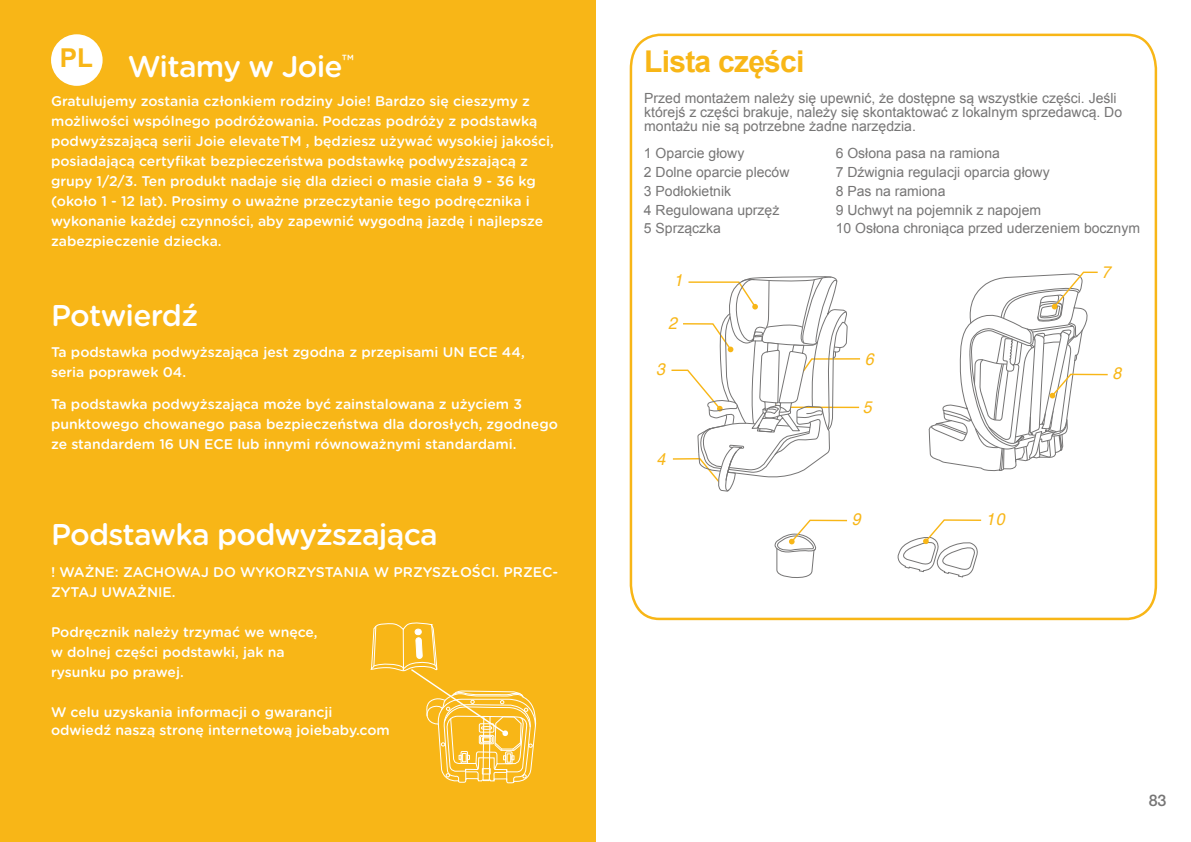
<style>
.page{position:relative;width:1191px;height:842px;background:#fff}
.page>*{position:absolute;margin:0;border:0;box-sizing:border-box;transform-origin:0 0}
.t1{font:500 30px "Gotham Rounded";letter-spacing:-.025em;color:#fff}
.t2{font:700 30px "Arial";letter-spacing:-.025em;color:#f8b617}
.t3{font:700 26px "Arial";color:#f8b617}
.t4{font:italic 16.8px "Helvetica";color:#f8b617;scale:.95 1}
.t5{font:500 16px "Helvetica Neue LT Std";color:#767575}
.t6{font:500 14px/20px "Gotham Rounded";color:#fff}
.t7{font:14px/18.8px "Arial";color:#767575}
</style>
<div class="page">
<svg style="left:629px;top:33px;width:529px;height:588px"></svg>
<div style="left:0;top:0;width:595px;height:842px;background:#f8b617"></div>
<div style="left:51px;top:34px;width:52px;height:52px;background:#fff;border-radius:50%"></div>
<svg style="left:370px;top:622px;width:167px;height:162px"></svg>
<svg style="left:928px;top:271px;width:181px;height:201px"></svg>
<svg style="left:773px;top:519px;width:75px;height:59px"></svg>
<svg style="left:896px;top:519px;width:86px;height:58px"></svg>
<svg style="left:670px;top:275px;width:191px;height:219px"></svg>
<h2 class="t3" style="left:60px;top:41px;width:35px">PL</h2>
<h1 class="t2" style="left:644px;top:42px;width:162px">Lista części</h1>
<p class="t7" style="left:644px;top:91px;width:479px;line-height:14px">Przed montażem należy się upewnić, że dostępne są wszystkie części. Jeśli którejś z części brakuje, należy się skontaktować z lokalnym sprzedawcą. Do montażu nie są potrzebne żadne narzędzia.</p>
<p class="t7" style="left:644px;top:144px;width:147px">1 Oparcie głowy<br>2 Dolne oparcie pleców<br>3 Podłokietnik<br>4 Regulowana uprzęż<br>5 Sprzączka</p>
<p class="t7" style="left:835px;top:144px;width:306px">6 Osłona pasa na ramiona<br>7 Dźwignia regulacji oparcia głowy<br>8 Pas na ramiona<br>9 Uchwyt na pojemnik z napojem<br>10 Osłona chroniąca przed uderzeniem bocznym</p>
<h1 class="t1" style="left:128px;top:45px;width:228px">Witamy w Joie<sup>™</sup></h1>
<p class="t6" style="left:51px;top:91px;width:504px">Gratulujemy zostania członkiem rodziny Joie! Bardzo się cieszymy z możliwości wspólnego podróżowania. Podczas podróży z podstawką podwyższającą serii Joie elevateTM , będziesz używać wysokiej jakości, posiadającą certyfikat bezpieczeństwa podstawkę podwyższającą z grupy 1/2/3. Ten produkt nadaje się dla dzieci o masie ciała 9 - 36 kg (około 1 - 12 lat). Prosimy o uważne przeczytanie tego podręcznika i wykonanie każdej czynności, aby zapewnić wygodną jazdę i najlepsze zabezpieczenie dziecka.</p>
<h1 class="t1" style="left:51px;top:294px;width:149px">Potwierdź</h1>
<p class="t6" style="left:51px;top:342px;width:475px">Ta podstawka podwyższająca jest zgodna z przepisami UN ECE 44, seria poprawek 04.</p>
<p class="t6" style="left:51px;top:393px;width:508px">Ta podstawka podwyższająca może być zainstalowana z użyciem 3 punktowego chowanego pasa bezpieczeństwa dla dorosłych, zgodnego ze standardem 16 UN ECE lub innymi równoważnymi standardami.</p>
<h1 class="t1" style="left:51px;top:513px;width:388px">Podstawka podwyższająca</h1>
<p class="t6" style="left:51px;top:562px;width:508px">! WAŻNE: ZACHOWAJ DO WYKORZYSTANIA W PRZYSZŁOŚCI. PRZEC-<br>ZYTAJ UWAŻNIE.</p>
<p class="t6" style="left:51px;top:622px;width:268px">Podręcznik należy trzymać we wnęce, w dolnej części podstawki, jak na rysunku po prawej.</p>
<p class="t6" style="left:51px;top:703px;width:340px;line-height:18px">W celu uzyskania informacji o gwarancji odwiedź naszą stronę internetową joiebaby.com</p>
<p class="t4" style="left:674px;top:267px;width:11px">1</p>
<p class="t4" style="left:668px;top:310px;width:11px">2</p>
<p class="t4" style="left:656px;top:356px;width:11px">3</p>
<p class="t4" style="left:656px;top:446px;width:11px">4</p>
<p class="t4" style="left:865px;top:346px;width:11px">6</p>
<p class="t4" style="left:863px;top:393px;width:11px">5</p>
<p class="t4" style="left:851px;top:506px;width:11px">9</p>
<p class="t4" style="left:985px;top:506px;width:21px">10</p>
<p class="t4" style="left:1101px;top:259px;width:11px">7</p>
<p class="t4" style="left:1112px;top:360px;width:11px">8</p>
<p class="t5" style="left:1148px;top:791px;width:19px">83</p>
</div>
